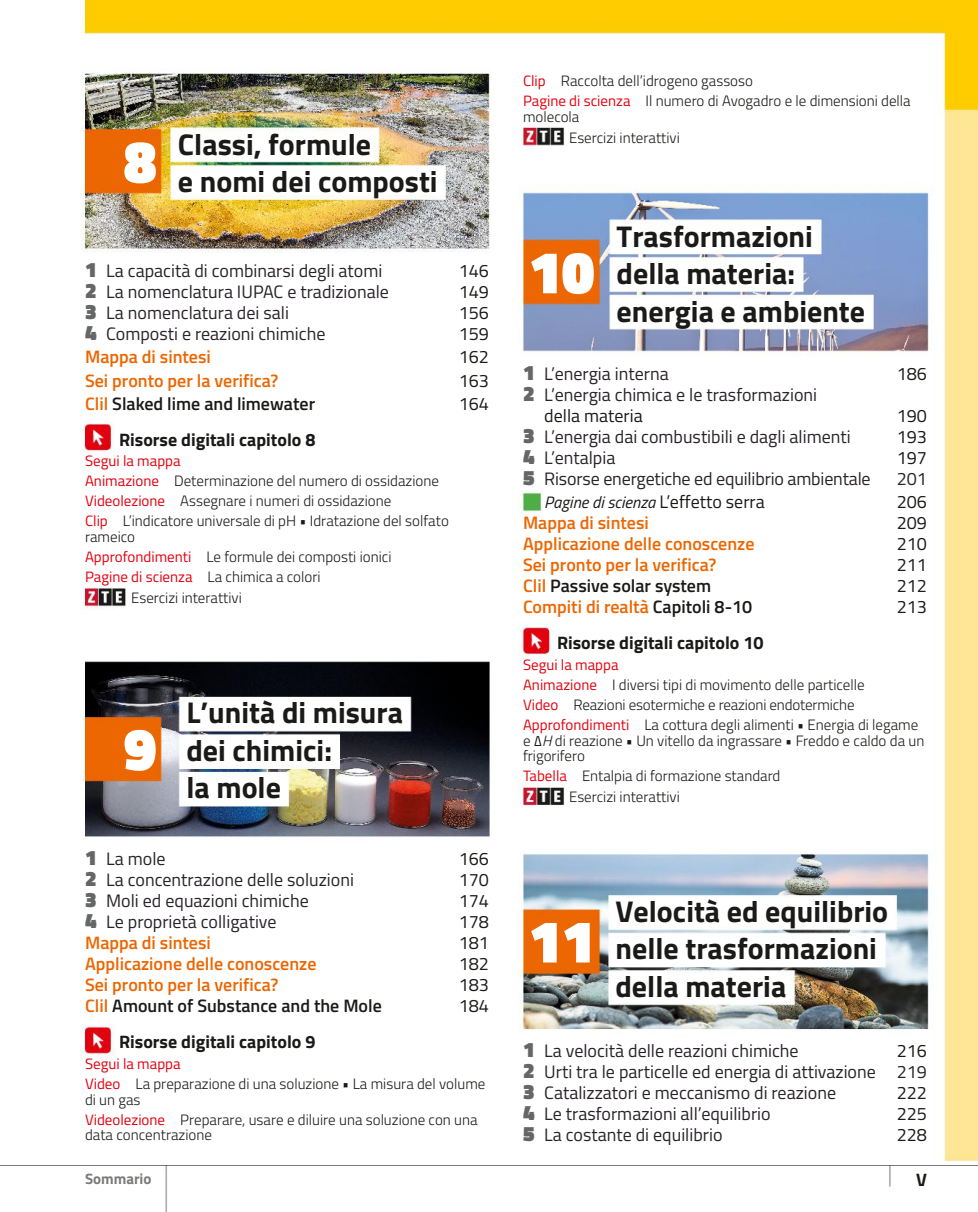
<style>
.page{position:relative;width:978px;height:1212px;background:#fff}
.page>*{position:absolute;margin:0;border:0;box-sizing:border-box;transform-origin:0 0}
.t1{font:900 60px "Titillium";color:#fff}
.t2{font:700 30px/37.5px "Titillium";color:#1a1a18}
.t3{font:18px/21px "Titillium";color:#2a232a}
.t4{font:600 18px "Titillium";color:#ec6602}
.t5{font:18px "Titillium";color:#1a1a18}
.t6{font:600 18px "Titillium";color:#1a1a18}
.t7{font:700 18px "Titillium";color:#1a1a18}
.t8{font:italic 16.5px "Titillium";color:#1a1a18}
.t9{font:300 15px/20px "Titillium";color:#1a1a18}
.t10{font:700 15px "Titillium";color:#7b7b7a}
.s1{font-weight:900;font-size:21px;color:#656767}
.s2{color:#ec6602}
.s3{font-weight:400;color:#e3000f}
.s4{color:#1a1a18}
.s5{font-style:normal;font-size:18px}
.s6{font-weight:400}
.s7{font-style:italic}
</style>
<div class="page">
<img style="left:0;top:0;width:978px;height:1212px">
<h2 class="t2" style="left:124px;top:129px;width:315px;text-align:center">Classi, formule<br><sup>8</sup> e nomi dei composti</h2>
<p class="t3" style="left:85px;top:263px;width:299px"><span class="s1">1</span> La capacità di combinarsi degli atomi</p>
<p class="t5" style="left:459px;top:265px;width:32px">146</p>
<p class="t3" style="left:85px;top:284px;width:305px"><span class="s1">2</span> La nomenclatura IUPAC e tradizionale</p>
<p class="t5" style="left:459px;top:286px;width:32px">149</p>
<p class="t3" style="left:85px;top:305px;width:205px"><span class="s1">3</span> La nomenclatura dei sali</p>
<p class="t5" style="left:459px;top:307px;width:32px">156</p>
<p class="t3" style="left:85px;top:326px;width:242px"><span class="s1">4</span> Composti e reazioni chimiche</p>
<p class="t5" style="left:459px;top:328px;width:32px">159</p>
<p class="t4" style="left:85px;top:351px;width:127px">Mappa di sintesi</p>
<p class="t5" style="left:459px;top:351px;width:32px">162</p>
<p class="t4" style="left:85px;top:374px;width:195px">Sei pronto per la verifica?</p>
<p class="t5" style="left:459px;top:374px;width:32px">163</p>
<p class="t6" style="left:85px;top:397px;width:232px"><span class="s2">Clil</span> Slaked lime and limewater</p>
<p class="t5" style="left:459px;top:397px;width:32px">164</p>
<p class="t7" style="left:119px;top:433px;width:198px">Risorse digitali capitolo 8</p>
<p class="t9" style="left:85px;top:453px;width:365px"><span class="s3">Segui la mappa<br>Animazione</span> Determinazione del numero di ossidazione <span class="s3">Videolezione</span> Assegnare i numeri di ossidazione<br><span class="s3">Clip</span> L’indicatore universale di pH • Idratazione del solfato</p>
<p class="t9" style="left:85px;top:529px;width:52px">rameico</p>
<p class="t9" style="left:85px;top:549px;width:308px"><span class="s3">Approfondimenti</span> Le formule dei composti ionici</p>
<p class="t9" style="left:85px;top:569px;width:237px"><span class="s3">Pagine di scienza</span> La chimica a colori</p>
<p class="t9" style="left:131px;top:590px;width:112px">Esercizi interattivi</p>
<h1 class="t1" style="left:124px;top:714px;width:34px">9</h1>
<h2 class="t2" style="left:186px;top:698px;width:218px">L’unità di misura dei chimici:<br>la mole</h2>
<p class="t3" style="left:85px;top:850px;width:82px"><span class="s1">1</span> La mole</p>
<p class="t5" style="left:459px;top:853px;width:32px">166</p>
<p class="t3" style="left:85px;top:871px;width:270px"><span class="s1">2</span> La concentrazione delle soluzioni</p>
<p class="t5" style="left:459px;top:874px;width:32px">170</p>
<p class="t3" style="left:85px;top:892px;width:225px"><span class="s1">3</span> Moli ed equazioni chimiche</p>
<p class="t5" style="left:459px;top:895px;width:32px">174</p>
<p class="t3" style="left:85px;top:913px;width:193px"><span class="s1">4</span> Le proprietà colligative</p>
<p class="t5" style="left:459px;top:916px;width:32px">178</p>
<p class="t4" style="left:85px;top:937px;width:127px">Mappa di sintesi</p>
<p class="t5" style="left:459px;top:937px;width:32px">181</p>
<p class="t4" style="left:85px;top:958px;width:233px">Applicazione delle conoscenze</p>
<p class="t5" style="left:459px;top:958px;width:32px">182</p>
<p class="t4" style="left:85px;top:979px;width:195px">Sei pronto per la verifica?</p>
<p class="t5" style="left:459px;top:979px;width:32px">183</p>
<p class="t6" style="left:85px;top:1000px;width:298px"><span class="s2">Clil</span> Amount of Substance and the Mole</p>
<p class="t5" style="left:459px;top:1000px;width:32px">184</p>
<p class="t7" style="left:119px;top:1036px;width:198px">Risorse digitali capitolo 9</p>
<p class="t9" style="left:85px;top:1055px;width:402px"><span class="s3">Segui la mappa<br>Video</span> La preparazione di una soluzione • La misura del volume</p>
<p class="t9" style="left:85px;top:1091px;width:394px">di un gas<br><span class="s3">Videolezione</span> Preparare, usare e diluire una soluzione con una</p>
<p class="t9" style="left:85px;top:1127px;width:128px">data concentrazione</p>
<p class="t9" style="left:523px;top:73px;width:389px"><span class="s3">Clip</span> Raccolta dell’idrogeno gassoso<br><span class="s3">Pagine di scienza</span> Il numero di Avogadro e le dimensioni della</p>
<p class="t9" style="left:569px;top:108px;width:112px;line-height:21px;text-indent:-46px">molecola<br>Esercizi interattivi</p>
<h1 class="t1" style="left:529px;top:237px;width:67px">10</h1>
<h2 class="t2" style="left:617px;top:221px;width:250px">Trasformazioni della materia: energia e ambiente</h2>
<p class="t3" style="left:523px;top:365px;width:147px"><span class="s1">1</span> L’energia interna</p>
<p class="t5" style="left:897px;top:367px;width:32px">186</p>
<p class="t3" style="left:544px;top:386px;width:274px;text-indent:-21px"><span class="s1">2</span> L’energia chimica e le trasformazioni <span class="s4">della materia</span></p>
<p class="t5" style="left:897px;top:409px;width:32px">190</p>
<p class="t3" style="left:523px;top:428px;width:329px"><span class="s1">3</span> L’energia dai combustibili e dagli alimenti</p>
<p class="t5" style="left:897px;top:430px;width:32px">193</p>
<p class="t3" style="left:523px;top:449px;width:94px"><span class="s1">4</span> L’entalpia</p>
<p class="t5" style="left:897px;top:451px;width:32px">197</p>
<p class="t3" style="left:523px;top:470px;width:349px"><span class="s1">5</span> Risorse energetiche ed equilibrio ambientale</p>
<p class="t3" style="left:897px;top:470px;width:32px">201</p>
<p class="t8" style="left:544px;top:496px;width:222px">Pagine di scienza <span class="s5">L’effetto serra</span></p>
<p class="t5" style="left:897px;top:496px;width:32px">206</p>
<p class="t4" style="left:523px;top:517px;width:127px">Mappa di sintesi</p>
<p class="t5" style="left:897px;top:517px;width:32px">209</p>
<p class="t4" style="left:523px;top:538px;width:233px">Applicazione delle conoscenze</p>
<p class="t5" style="left:897px;top:538px;width:32px">210</p>
<p class="t4" style="left:523px;top:559px;width:195px">Sei pronto per la verifica?</p>
<p class="t5" style="left:897px;top:559px;width:32px">211</p>
<p class="t6" style="left:523px;top:580px;width:190px"><span class="s2">Clil</span> Passive solar system</p>
<p class="t5" style="left:897px;top:580px;width:32px">212</p>
<p class="t4" style="left:523px;top:601px;width:231px">Compiti di realtà <span class="s4">Capitoli 8-10</span></p>
<p class="t5" style="left:897px;top:601px;width:32px">213</p>
<p class="t7" style="left:557px;top:637px;width:208px">Risorse digitali capitolo 10</p>
<p class="t9" style="left:523px;top:656px;width:397px"><span class="s3">Segui la mappa<br>Animazione</span> I diversi tipi di movimento delle particelle<br><span class="s3">Video</span> Reazioni esotermiche e reazioni endotermiche <span class="s3">Approfondimenti</span> La cottura degli alimenti • Energia di legame</p>
<p class="t9" style="left:523px;top:734px;width:403px;line-height:15.8px">e <span class="s6">Δ</span><span class="s7">H</span> di reazione • Un vitello da ingrassare • Freddo e caldo da un frigorifero</p>
<p class="t9" style="left:569px;top:767px;width:213px;line-height:21px;text-indent:-46px"><span class="s3">Tabella</span> Entalpia di formazione standard<br>Esercizi interattivi</p>
<h1 class="t1" style="left:529px;top:907px;width:67px">11</h1>
<h2 class="t2" style="left:615px;top:896px;width:274px">Velocità ed equilibrio nelle trasformazioni della materia</h2>
<p class="t3" style="left:523px;top:1042px;width:277px"><span class="s1">1</span> La velocità delle reazioni chimiche</p>
<p class="t3" style="left:523px;top:1042px;width:405px;text-align:justify;text-indent:374px"><span class="s4">216<br></span><span class="s1">2</span> Urti tra le particelle ed energia di attivazione 219<br><span class="s1">3</span> Catalizzatori e meccanismo di reazione</p>
<p class="t5" style="left:897px;top:1086px;width:32px">222</p>
<p class="t3" style="left:523px;top:1105px;width:249px"><span class="s1">4</span> Le trasformazioni all’equilibrio</p>
<p class="t5" style="left:897px;top:1107px;width:32px">225</p>
<p class="t3" style="left:523px;top:1126px;width:201px"><span class="s1">5</span> La costante di equilibrio</p>
<p class="t5" style="left:897px;top:1128px;width:32px">228</p>
<p class="t10" style="left:85px;top:1170px;width:68px">Sommario</p>
<p class="t7" style="left:916px;top:1174px;width:12px">V</p>
</div>
